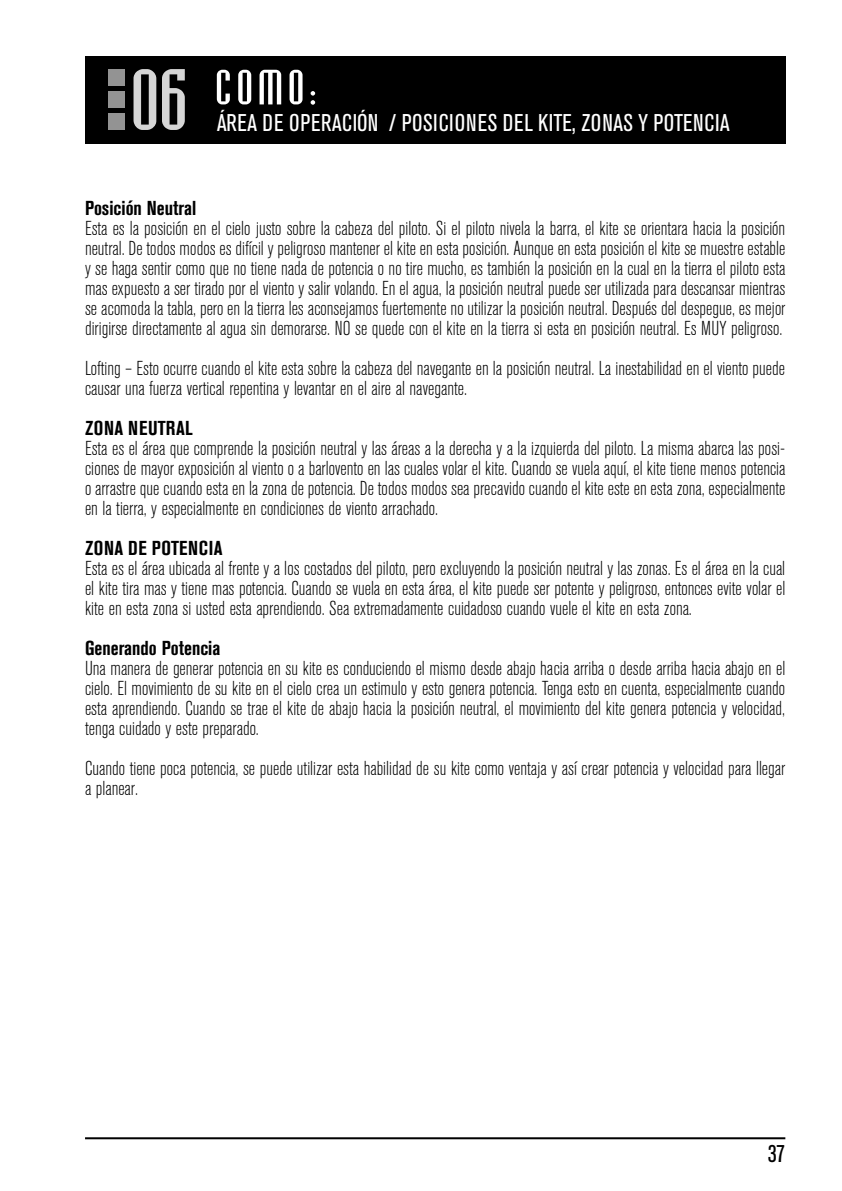
<style>
.page{position:relative;width:842px;height:1191px;background:#fff}
.page>*{position:absolute;margin:0;border:0;box-sizing:border-box;transform-origin:0 0}
.t1{font:91.2px "Badloc ICG";color:#d6d6d6}
.t2{font:52px "Badloc ICG";color:#fff}
.t3{font:condensed 24px "Akzidenz Grotesk BE";letter-spacing:.02em;color:#fff}
.t4{font:condensed 24px "Akzidenz Grotesk BE";color:#000}
.t5{font:300 condensed 20px/20px "Akzidenz Grotesk BE";color:#000;text-align:justify}
.t6{font:700 condensed 20px "Akzidenz Grotesk BE";color:#000}
.t7{font:700 condensed 20px "Akzidenz Grotesk BE";letter-spacing:.02em;color:#000}
</style>
<div class="page">
<div style="left:85px;top:57px;width:700px;height:87px;background:#000"></div>
<div style="left:108px;top:69px;width:16px;height:16px;background:#939393"></div>
<div style="left:108px;top:92px;width:16px;height:16px;background:#939393"></div>
<div style="left:108px;top:114px;width:16px;height:16px;background:#939393"></div>
<hr style="left:85px;top:1137px;width:700px;height:2px;background:#000">
<h1 class="t1" style="left:131px;top:50px;width:58px">06</h1>
<h2 class="t2" style="left:215px;top:59px;width:103px">COMO:</h2>
<p class="t3" style="left:217px;top:109px;width:514px">ÁREA DE OPERACIÓN / POSICIONES DEL KITE, ZONAS Y POTENCIA</p>
<p class="t6" style="left:85px;top:197px;width:113px">Posición Neutral</p>
<p class="t5" style="left:85px;top:219px;width:702px">Esta es la posición en el cielo justo sobre la cabeza del piloto. Si el piloto nivela la barra, el kite se orientara hacia la posición neutral. De todos modos es difícil y peligroso mantener el kite en esta posición. Aunque en esta posición el kite se muestre estable y se haga sentir como que no tiene nada de potencia o no tire mucho, es también la posición en la cual en la tierra el piloto esta mas expuesto a ser tirado por el viento y salir volando. En el agua, la posición neutral puede ser utilizada para descansar mientras se acomoda la tabla, pero en la tierra les aconsejamos fuertemente no utilizar la posición neutral. Después del despegue, es mejor dirigirse directamente al agua sin demorarse. NO se quede con el kite en la tierra si esta en posición neutral. Es MUY peligroso.</p>
<p class="t5" style="left:85px;top:359px;width:702px">Lofting – Esto ocurre cuando el kite esta sobre la cabeza del navegante en la posición neutral. La inestabilidad en el viento puede causar una fuerza vertical repentina y levantar en el aire al navegante.</p>
<p class="t7" style="left:85px;top:417px;width:109px">ZONA NEUTRAL</p>
<p class="t5" style="left:85px;top:439px;width:702px">Esta es el área que comprende la posición neutral y las áreas a la derecha y a la izquierda del piloto. La misma abarca las posi&shy;ciones de mayor exposición al viento o a barlovento en las cuales volar el kite. Cuando se vuela aquí, el kite tiene menos potencia o arrastre que cuando esta en la zona de potencia. De todos modos sea precavido cuando el kite este en esta zona, especialmente en la tierra, y especialmente en condiciones de viento arrachado.</p>
<p class="t7" style="left:85px;top:537px;width:139px">ZONA DE POTENCIA</p>
<p class="t5" style="left:85px;top:559px;width:702px">Esta es el área ubicada al frente y a los costados del piloto, pero excluyendo la posición neutral y las zonas. Es el área en la cual el kite tira mas y tiene mas potencia. Cuando se vuela en esta área, el kite puede ser potente y peligroso, entonces evite volar el kite en esta zona si usted esta aprendiendo. Sea extremadamente cuidadoso cuando vuele el kite en esta zona.</p>
<p class="t6" style="left:85px;top:637px;width:137px">Generando Potencia</p>
<p class="t5" style="left:85px;top:659px;width:702px">Una manera de generar potencia en su kite es conduciendo el mismo desde abajo hacia arriba o desde arriba hacia abajo en el cielo. El movimiento de su kite en el cielo crea un estimulo y esto genera potencia. Tenga esto en cuenta, especialmente cuando esta aprendiendo. Cuando se trae el kite de abajo hacia la posición neutral, el movimiento del kite genera potencia y velocidad, tenga cuidado y este preparado.</p>
<p class="t5" style="left:85px;top:759px;width:702px">Cuando tiene poca potencia, se puede utilizar esta habilidad de su kite como ventaja y así crear potencia y velocidad para llegar a planear.</p>
<p class="t4" style="left:768px;top:1139px;width:19px">37</p>
</div>
